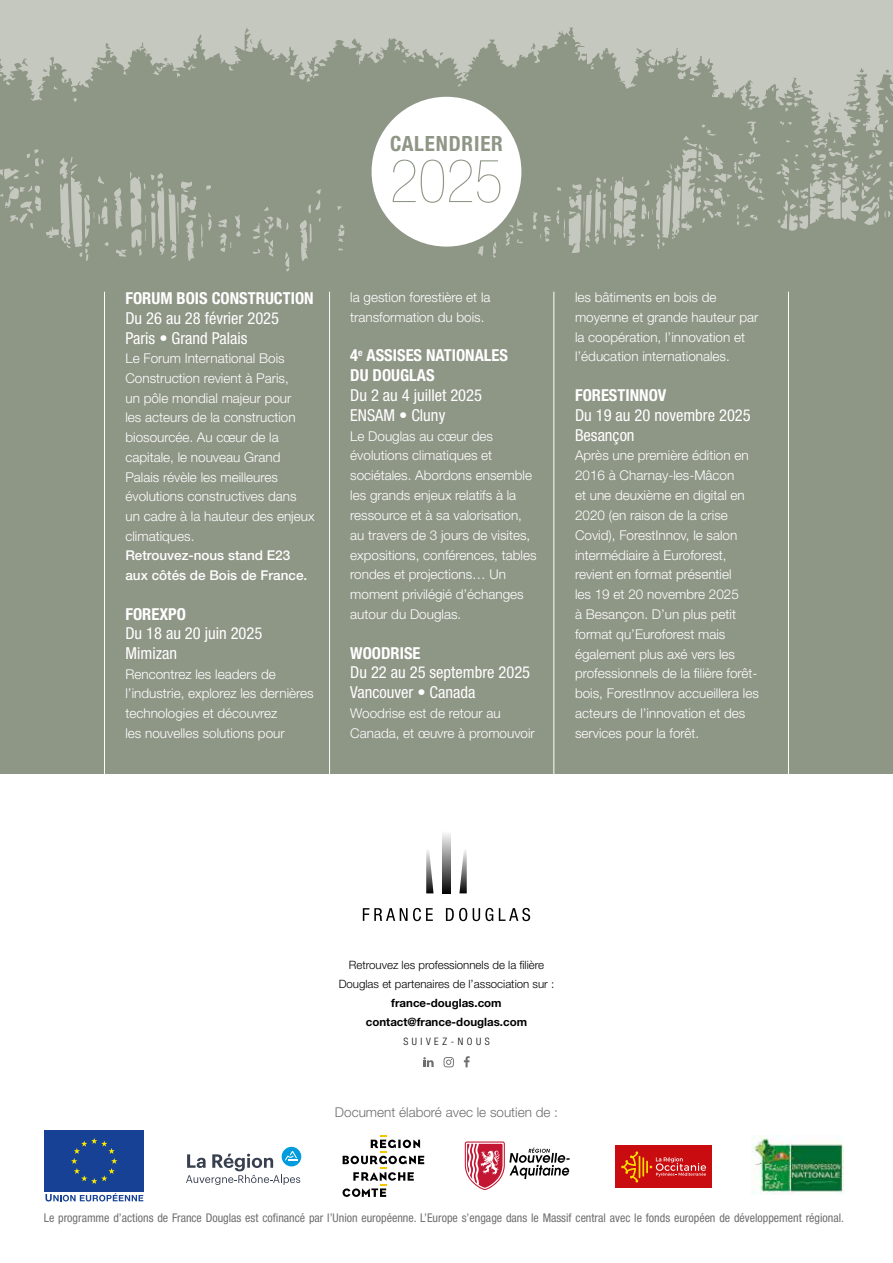
<style>
.page{position:relative;width:893px;height:1263px;background:#fff}
.page>*{position:absolute;margin:0;border:0;box-sizing:border-box;transform-origin:0 0}
.t1{font:200 condensed 60px "Helvetica Neue LT Std";color:#8e9686}
.t2{font:700 condensed 21px "Helvetica Neue LT Std";letter-spacing:.04em;color:#8e9686}
.t3{font:condensed 16.5px/19.8px "Helvetica Neue LT Std";color:#fff}
.t4{font:700 condensed 16.5px/19.8px "Helvetica Neue LT Std";color:#fff}
.t5{font:300 13.5px/19.8px "Helvetica Neue LT Std";color:#fff}
.t6{font:500 13.5px/19.6px "Helvetica Neue LT Std";color:#fff}
.t7{font:300 13.5px "Helvetica Neue LT Std";color:#706f6f}
.t8{font:condensed 12px "Helvetica Neue LT Std";color:#706f6f}
.t9{font:300 11.55px/19.2px "Helvetica Neue LT Std";color:#000;text-align:center}
.t10{font:700 11.55px/19.2px "Helvetica Neue LT Std";color:#000;text-align:center}
.t11{font:300 condensed 10.2px "Helvetica Neue LT Std";letter-spacing:.35em;color:#000}
</style>
<div class="page">
<svg style="left:426px;top:850px;width:8px;height:43px"></svg>
<svg style="left:363px;top:908px;width:70px;height:13px"></svg>
<svg style="left:446px;top:908px;width:21px;height:13px"></svg>
<svg style="left:473px;top:908px;width:20px;height:13px"></svg>
<svg style="left:499px;top:908px;width:31px;height:13px"></svg>
<svg style="left:443px;top:833px;width:7px;height:60px"></svg>
<svg style="left:459px;top:850px;width:8px;height:43px"></svg>
<svg style="left:423px;top:1057px;width:11px;height:10px"></svg>
<svg style="left:444px;top:1057px;width:10px;height:10px"></svg>
<svg style="left:464px;top:1056px;width:6px;height:11px"></svg>
<svg style="left:282px;top:1147px;width:19px;height:19px"></svg>
<svg style="left:186px;top:1151px;width:114px;height:34px"></svg>
<svg style="left:342px;top:1135px;width:82px;height:62px"></svg>
<svg style="left:465px;top:1141px;width:105px;height:49px"></svg>
<img style="left:751px;top:1135px;width:93px;height:60px">
<div style="left:45px;top:1130px;width:99px;height:62px;background:#164194"></div>
<svg style="left:71px;top:1138px;width:46px;height:46px"></svg>
<svg style="left:45px;top:1193px;width:98px;height:8px"></svg>
<div style="left:615px;top:1145px;width:97px;height:43px;background:#c90c0f"></div>
<svg style="left:621px;top:1151px;width:85px;height:31px"></svg>
<div style="left:0;top:0;width:893px;height:292px;background:#c4c8bf"></div>
<svg style="left:0;top:28px;width:893px;height:257px;fill:#8e9686"></svg>
<svg style="left:22px;top:58px;width:6px;height:9px"></svg>
<svg style="left:636px;top:48px;width:7px;height:6px"></svg>
<svg style="left:105px;top:43px;width:6px;height:6px"></svg>
<svg style="left:809px;top:90px;width:4px;height:5px"></svg>
<svg style="left:531px;top:43px;width:5px;height:7px"></svg>
<svg style="left:860px;top:68px;width:4px;height:5px"></svg>
<svg style="left:245px;top:28px;width:4px;height:5px"></svg>
<svg style="left:139px;top:42px;width:6px;height:6px"></svg>
<svg style="left:164px;top:58px;width:4px;height:3px"></svg>
<svg style="left:886px;top:69px;width:3px;height:4px"></svg>
<svg style="left:43px;top:69px;width:4px;height:3px"></svg>
<svg style="left:64px;top:79px;width:3px;height:4px"></svg>
<svg style="left:828px;top:112px;width:14px;height:14px"></svg>
<svg style="left:440px;top:52px;width:4px;height:4px"></svg>
<svg style="left:675px;top:229px;width:3px;height:5px"></svg>
<div style="left:0;top:285px;width:893px;height:489px;background:#8e9686"></div>
<hr style="left:104px;top:292px;width:1px;height:492px;background:#fff">
<hr style="left:329px;top:292px;width:1px;height:492px;background:#fff">
<div style="left:368px;top:93px;width:157px;height:157px;background:#fff;border-radius:50%"></div>
<div style="left:364px;top:89px;width:165px;height:165px;border:8px solid #8e9686;border-radius:50%"></div>
<hr style="left:788px;top:292px;width:1px;height:492px;background:#fff">
<hr style="left:553px;top:292px;width:1px;height:492px;background:#fff">
<h2 class="t2" style="left:390px;top:131px;width:114px">CALENDRIER</h2>
<h1 class="t1" style="left:390px;top:148px;width:115px">2025</h1>
<p class="t4" style="left:125px;top:288px;width:190px">FORUM BOIS CONSTRUCTION</p>
<p class="t3" style="left:125px;top:308px;width:155px">Du 26 au 28 février 2025<br>Paris • Grand Palais</p>
<p class="t5" style="left:125px;top:348px;width:191px">Le Forum International Bois<br>Construction revient à Paris,<br>un pôle mondial majeur pour<br>les acteurs de la construction biosourcée. Au cœur de la capitale, le nouveau Grand<br>Palais révèle les meilleures évolutions constructives dans un cadre à la hauteur des enjeux climatiques.</p>
<p class="t6" style="left:125px;top:546px;width:183px">Retrouvez-nous stand E23 aux côtés de Bois de France.</p>
<p class="t4" style="left:125px;top:603px;width:62px">FOREXPO</p>
<p class="t3" style="left:125px;top:623px;width:138px">Du 18 au 20 juin 2025<br>Mimizan</p>
<p class="t5" style="left:125px;top:664px;width:190px">Rencontrez les leaders de l’industrie, explorez les dernières technologies et découvrez<br>les nouvelles solutions pour</p>
<p class="t5" style="left:350px;top:287px;width:142px">la gestion forestière et la transformation du bois.</p>
<p class="t4" style="left:350px;top:345px;width:159px">4<sup>e</sup> ASSISES NATIONALES<br>DU DOUGLAS</p>
<p class="t3" style="left:350px;top:385px;width:133px">Du 2 au 4 juillet 2025<br>ENSAM • Cluny</p>
<p class="t5" style="left:350px;top:426px;width:188px">Le Douglas au cœur des évolutions climatiques et sociétales. Abordons ensemble les grands enjeux relatifs à la ressource et à sa valorisation, au travers de 3 jours de visites, expositions, conférences, tables rondes et projections… Un moment privilégié d’échanges autour du Douglas.</p>
<p class="t4" style="left:350px;top:643px;width:72px">WOODRISE</p>
<p class="t3" style="left:350px;top:662px;width:181px">Du 22 au 25 septembre 2025<br>Vancouver • Canada</p>
<p class="t5" style="left:350px;top:703px;width:186px">Woodrise est de retour au<br>Canada, et œuvre à promouvoir</p>
<p class="t5" style="left:575px;top:287px;width:185px">les bâtiments en bois de moyenne et grande hauteur par la coopération, l’innovation et l’éducation internationales.</p>
<p class="t4" style="left:575px;top:385px;width:93px">FORESTINNOV</p>
<p class="t3" style="left:575px;top:405px;width:177px">Du 19 au 20 novembre 2025<br>Besançon</p>
<p class="t5" style="left:575px;top:445px;width:185px">Après une première édition en<br>2016 à Charnay-les-Mâcon<br>et une deuxième en digital en<br>2020 (en raison de la crise<br>Covid), ForestInnov, le salon intermédiaire à Euroforest, revient en format présentiel<br>les 19 et 20 novembre 2025<br>à Besançon. D’un plus petit format qu’Euroforest mais également plus axé vers les professionnels de la filière forêt&shy;bois, ForestInnov accueillera les acteurs de l’innovation et des services pour la forêt.</p>
<p class="t9" style="left:339px;top:955px;width:217px">Retrouvez les professionnels de la filière<br>Douglas et partenaires de l’association sur :</p>
<p class="t10" style="left:366px;top:993px;width:163px">france-douglas.com contact@france-douglas.com</p>
<p class="t11" style="left:403px;top:1036px;width:88px">SUIVEZ-NOUS</p>
<p class="t7" style="left:335px;top:1104px;width:225px">Document élaboré avec le soutien de :</p>
<p class="t8" style="left:44px;top:1210px;width:802px">Le programme d’actions de France Douglas est cofinancé par l’Union européenne. L’Europe s’engage dans le Massif central avec le fonds européen de développement régional.</p>
</div>
